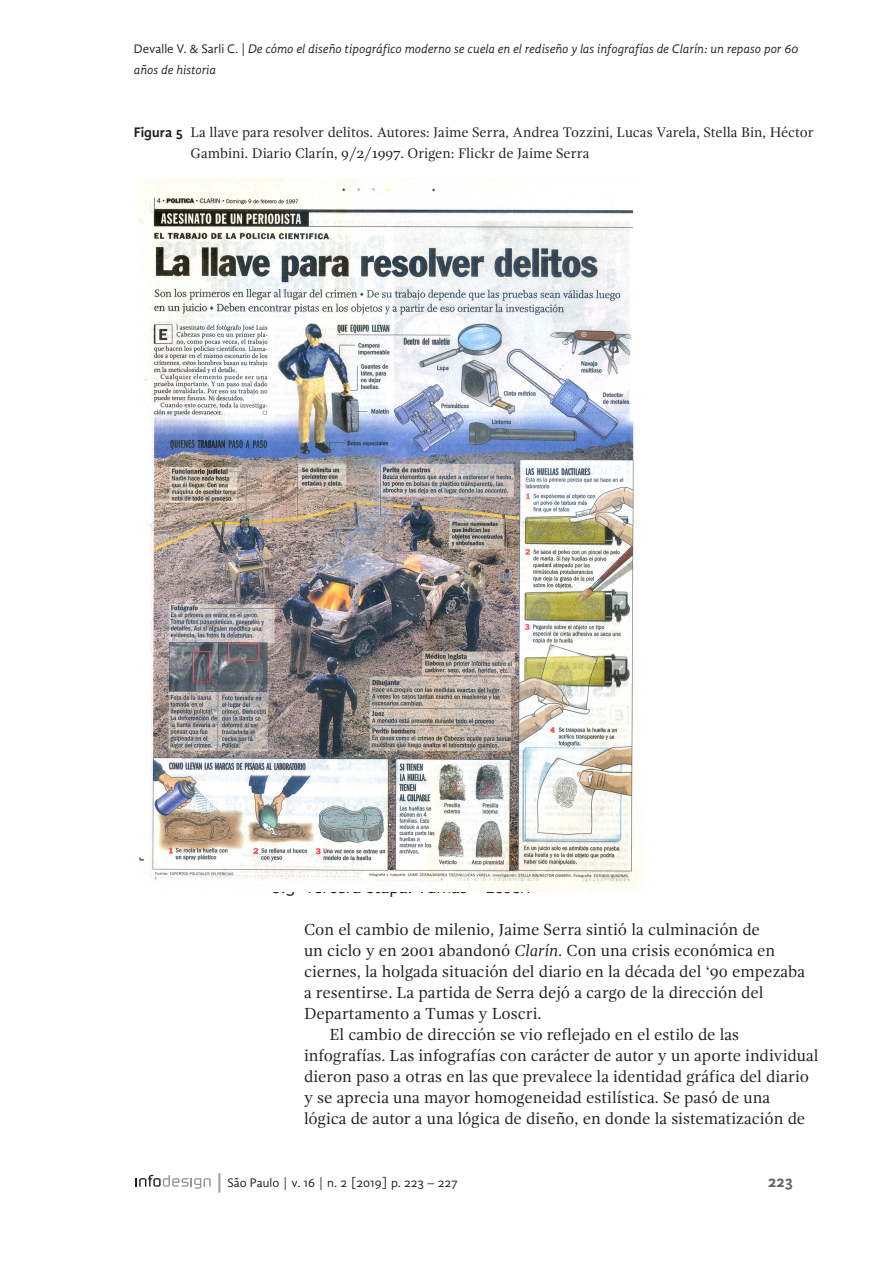
<style>
.page{position:relative;width:893px;height:1263px;background:#fff}
.page>*{position:absolute;margin:0;border:0;box-sizing:border-box;transform-origin:0 0}
.t1{font:18px "Gandhi Sans";letter-spacing:-.005em;color:#231f20}
.PT_Corpo_de_texto{font:16.5px/21px "Gandhi Serif";color:#231f20}
.t2{font:700 16.5px "Gandhi Sans";color:#636366}
.t3{font:14.25px/21px "Gandhi Serif";color:#231f20}
.t4{font:italic 12.75px/21px "Gandhi Sans";color:#231f20}
.t5{font:12.75px "Gandhi Sans";color:#231f20}
.s1{font-style:normal}
.s2{font-family:"Gandhi Sans";font-weight:700}
.s3{font-style:italic}
.s4{font-size:19.2px;color:#a8a9ad}
</style>
<div class="page">
<svg style="left:136px;top:1175px;width:75px;height:13px"></svg>
<img style="left:138px;top:179px;width:506px;height:713px">
<p class="t4" style="left:134px;top:38px;width:666px"><span class="s1">Devalle V. &amp; Sarli C. |</span> De cómo el diseño tipográfico moderno se cuela en el rediseño y las infografías de Clarín: un repaso por 60 años de historia</p>
<p class="t3" style="left:190px;top:121px;width:625px;text-indent:-57px"><span class="s2">Figura 5</span> La llave para resolver delitos. Autores: Jaime Serra, Andrea Tozzini, Lucas Varela, Stella Bin, Héctor<br>Gambini. Diario Clarín, 9/2/1997. Origen: Flickr de Jaime Serra</p>
<p class="t1" style="left:271px;top:876px;width:261px">8.3 Tercera etapa: Tumas + Loscri</p>
<p class="PT_Corpo_de_texto" style="left:304px;top:919px;width:503px">Con el cambio de milenio, Jaime Serra sintió la culminación de<br>un ciclo y en 2001 abandonó <span class="s3">Clarín</span>. Con una crisis económica en ciernes, la holgada situación del diario en la década del ‘90 empezaba a resentirse. La partida de Serra dejó a cargo de la dirección del Departamento a Tumas y Loscri.</p>
<p class="PT_Corpo_de_texto" style="left:304px;top:1024px;width:516px;text-indent:26px">El cambio de dirección se vio reflejado en el estilo de las infografías. Las infografías con carácter de autor y un aporte individual dieron paso a otras en las que prevalece la identidad gráfica del diario y se aprecia una mayor homogeneidad estilística. Se pasó de una<br>lógica de autor a una lógica de diseño, en donde la sistematización de</p>
<p class="t5" style="left:214px;top:1175px;width:245px"><span class="s4">|</span>São Paulo | v. 16 | n. 2 [2019] p. 223 – 227</p>
<p class="t2" style="left:768px;top:1171px;width:26px">223</p>
</div>
